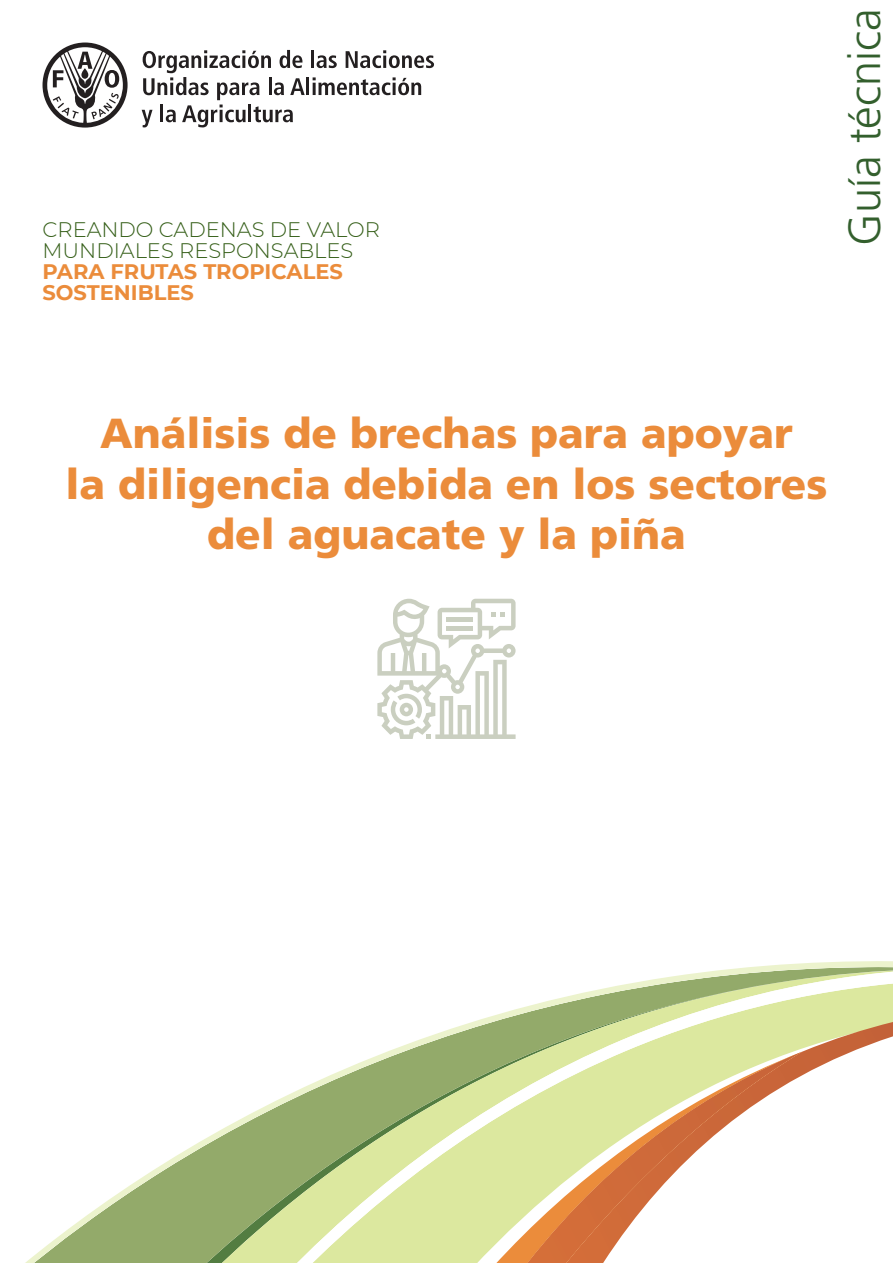
<style>
.page{position:relative;width:893px;height:1263px;background:#fff}
.page>*{position:absolute;margin:0;border:0;box-sizing:border-box;transform-origin:0 0}
.Action_Report{font:300 45px "Frutiger LT Std";color:#335f2d}
.t1{font:900 42px/50.4px "Frutiger LT Std";color:#eb8c3b;text-align:center}
.t2{font:700 21px/21px "Montserrat";color:#eb8c3b}
.t3{font:300 21px "Montserrat";color:#345e17}
.s1{font-weight:300;color:#345e17}
</style>
<div class="page">
<svg style="left:25px;top:961px;width:868px;height:302px"></svg>
<svg style="left:493px;top:1052px;width:15px;height:211px;background:#dbe3a6"></svg>
<svg style="left:566px;top:1022px;width:327px;height:241px"></svg>
<svg style="left:508px;top:1052px;width:20px;height:211px;background:#dfdea0"></svg>
<svg style="left:528px;top:1052px;width:274px;height:211px"></svg>
<svg style="left:43px;top:43px;width:85px;height:85px"></svg>
<hr style="left:311px;top:50px;width:3px;height:18px;background:#231f20">
<svg style="left:317px;top:55px;width:20px;height:13px"></svg>
<svg style="left:346px;top:50px;width:88px;height:18px"></svg>
<hr style="left:306px;top:77px;width:3px;height:18px;background:#231f20">
<svg style="left:313px;top:77px;width:108px;height:18px"></svg>
<svg style="left:142px;top:50px;width:163px;height:77px"></svg>
<svg style="left:377px;top:599px;width:139px;height:140px"></svg>
<hr style="left:446px;top:617px;width:27px;height:4px;background:#cacfc0">
<hr style="left:446px;top:626px;width:27px;height:4px;background:#cacfc0">
<p class="t3" style="left:43px;top:215px;width:339px">CREANDO CADENAS DE VALOR</p>
<p class="t2" style="left:43px;top:239px;width:312px"><span class="s1">MUNDIALES RESPONSABLES<br></span>PARA FRUTAS TROPICALES<br>SOSTENIBLES</p>
<p class="Action_Report" style="left:839px;top:246px;width:239px;rotate:-90deg">Guía técnica</p>
<p class="t1" style="left:66px;top:408px;width:763px">Análisis de brechas para apoyar<br>la diligencia debida en los sectores del aguacate y la piña</p>
</div>
